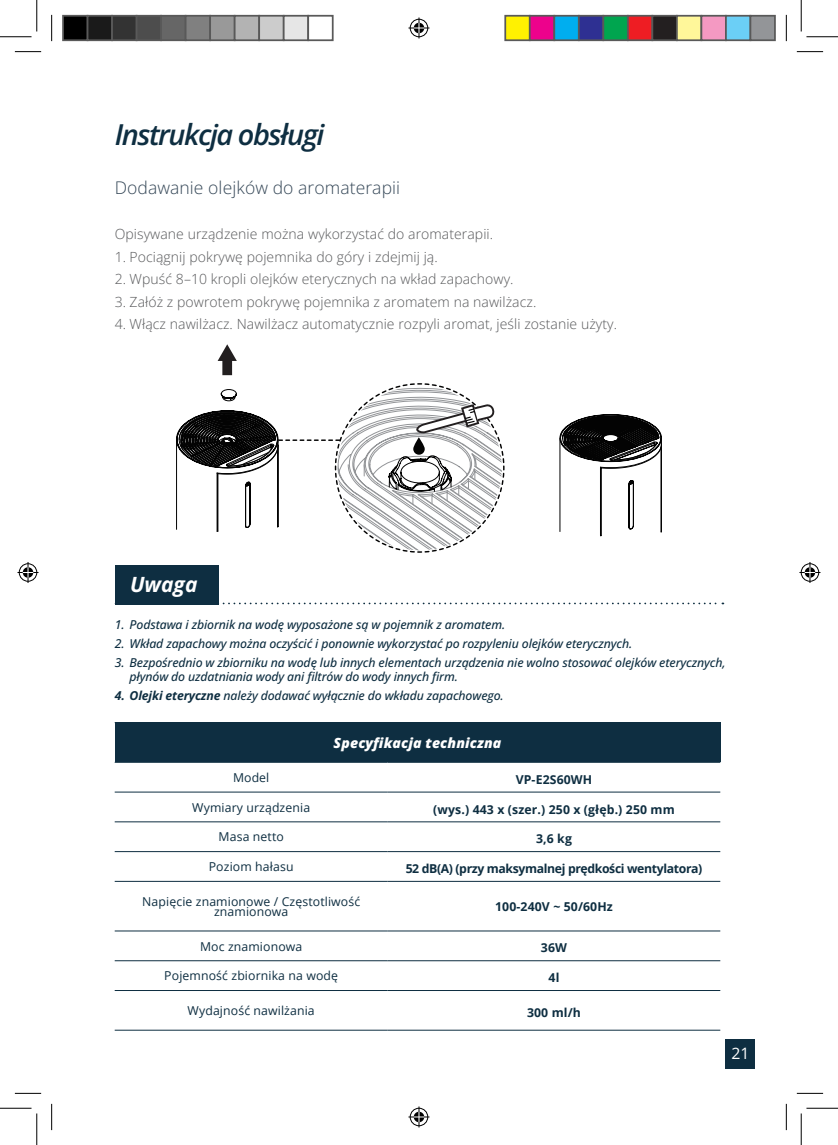
<style>
.page{position:relative;width:838px;height:1145px;background:#fff}
.page>*{position:absolute;margin:0;border:0;box-sizing:border-box;transform-origin:0 0}
.t1{font:italic 600 28.88px "Open Sans";letter-spacing:-.05em;color:#0e2e41}
.t2{font:italic 700 21px "Open Sans";color:#fff}
.t3{font:300 17.5px "Open Sans";letter-spacing:.005em;color:#364858}
.t4{font:15.75px "Open Sans";color:#fff}
.t5{font:300 14px "Open Sans";letter-spacing:.005em;color:#57585a}
.t6{font:italic 800 14px "Open Sans";letter-spacing:.01em;color:#fff}
.t7{font:italic 500 12.25px/14px "Open Sans";letter-spacing:-.01em;color:#0e2e41}
.t8{font:12.25px/10.5px "Open Sans";letter-spacing:.01em;color:#0e2e41;text-align:center}
.t9{font:700 12.25px "Open Sans";letter-spacing:.01em;color:#0e2e41}
.t10{font:700 12.25px "Open Sans";letter-spacing:-.03em;color:#0e2e41}
.s1{font-weight:700}
</style>
<div class="page">
<div style="left:725px;top:1039px;width:30px;height:30px;background:#0e2e41"></div>
<svg style="left:217px;top:344px;width:20px;height:31px"></svg>
<svg style="left:176px;top:383px;width:485px;height:170px"></svg>
<svg style="left:218px;top:603px;width:505px;height:1px"></svg>
<div style="left:115px;top:565px;width:103px;height:40px;background:#0e2e41"></div>
<div style="left:115px;top:723px;width:605px;height:39px;background:#0e2e41"></div>
<hr style="left:115px;top:722px;width:272px;height:1px;background:#0e2e41">
<hr style="left:387px;top:722px;width:333px;height:1px;background:#0e2e41">
<hr style="left:115px;top:762px;width:272px;height:1px;background:#0e2e41">
<hr style="left:387px;top:762px;width:333px;height:1px;background:#0e2e41">
<hr style="left:115px;top:792px;width:272px;height:1px;background:#0e2e41">
<hr style="left:115px;top:822px;width:272px;height:1px;background:#0e2e41">
<hr style="left:115px;top:851px;width:272px;height:1px;background:#0e2e41">
<hr style="left:115px;top:881px;width:272px;height:1px;background:#0e2e41">
<hr style="left:115px;top:931px;width:272px;height:1px;background:#0e2e41">
<hr style="left:115px;top:960px;width:272px;height:1px;background:#0e2e41">
<hr style="left:115px;top:990px;width:272px;height:1px;background:#0e2e41">
<hr style="left:115px;top:1030px;width:272px;height:1px;background:#0e2e41">
<hr style="left:387px;top:792px;width:333px;height:1px;background:#0e2e41">
<hr style="left:387px;top:822px;width:333px;height:1px;background:#0e2e41">
<hr style="left:387px;top:851px;width:333px;height:1px;background:#0e2e41">
<hr style="left:387px;top:881px;width:333px;height:1px;background:#0e2e41">
<hr style="left:387px;top:931px;width:333px;height:1px;background:#0e2e41">
<hr style="left:387px;top:960px;width:333px;height:1px;background:#0e2e41">
<hr style="left:387px;top:990px;width:333px;height:1px;background:#0e2e41">
<hr style="left:387px;top:1030px;width:333px;height:1px;background:#0e2e41">
<svg style="left:15px;top:51px;width:26px;height:1px"></svg>
<svg style="left:796px;top:51px;width:27px;height:1px"></svg>
<svg style="left:15px;top:1093px;width:26px;height:1px"></svg>
<svg style="left:796px;top:1093px;width:27px;height:1px"></svg>
<svg style="left:51px;top:15px;width:1px;height:26px"></svg>
<svg style="left:51px;top:1104px;width:1px;height:26px"></svg>
<svg style="left:786px;top:15px;width:1px;height:26px"></svg>
<svg style="left:786px;top:1104px;width:1px;height:26px"></svg>
<hr style="left:0;top:36px;width:32px;height:1px;background:#000">
<hr style="left:806px;top:36px;width:31px;height:1px;background:#000">
<hr style="left:0;top:1108px;width:32px;height:1px;background:#000">
<hr style="left:806px;top:1108px;width:31px;height:1px;background:#000">
<hr style="left:36px;top:0;width:1px;height:31px;background:#000">
<hr style="left:36px;top:1113px;width:1px;height:32px;background:#000">
<hr style="left:800px;top:0;width:1px;height:31px;background:#000">
<hr style="left:800px;top:1113px;width:1px;height:32px;background:#000">
<svg style="left:408px;top:18px;width:21px;height:21px"></svg>
<svg style="left:408px;top:1106px;width:21px;height:21px"></svg>
<svg style="left:18px;top:562px;width:21px;height:21px"></svg>
<svg style="left:799px;top:562px;width:21px;height:21px"></svg>
<div style="left:63px;top:16px;width:25px;height:24px;background:#000"></div>
<div style="left:62px;top:15px;width:26px;height:26px;border:2px solid #595959"></div>
<div style="left:88px;top:16px;width:24px;height:24px;background:#1a1a1a"></div>
<div style="left:87px;top:15px;width:26px;height:26px;border:2px solid #595959"></div>
<div style="left:112px;top:16px;width:25px;height:24px;background:#333"></div>
<div style="left:111px;top:15px;width:26px;height:26px;border:2px solid #595959"></div>
<div style="left:137px;top:16px;width:24px;height:24px;background:#4d4d4d"></div>
<div style="left:136px;top:15px;width:26px;height:26px;border:2px solid #595959"></div>
<div style="left:161px;top:16px;width:25px;height:24px;background:#666"></div>
<div style="left:160px;top:15px;width:26px;height:26px;border:2px solid #595959"></div>
<div style="left:186px;top:16px;width:24px;height:24px;background:#808080"></div>
<div style="left:185px;top:15px;width:26px;height:26px;border:2px solid #595959"></div>
<div style="left:210px;top:16px;width:25px;height:24px;background:#999"></div>
<div style="left:209px;top:15px;width:26px;height:26px;border:2px solid #595959"></div>
<div style="left:235px;top:16px;width:24px;height:24px;background:#b3b3b3"></div>
<div style="left:234px;top:15px;width:26px;height:26px;border:2px solid #595959"></div>
<div style="left:259px;top:16px;width:25px;height:24px;background:#ccc"></div>
<div style="left:258px;top:15px;width:26px;height:26px;border:2px solid #595959"></div>
<div style="left:284px;top:16px;width:24px;height:24px;background:#e6e6e6"></div>
<div style="left:283px;top:15px;width:26px;height:26px;border:2px solid #595959"></div>
<div style="left:307px;top:15px;width:26px;height:26px;border:2px solid #595959"></div>
<div style="left:505px;top:16px;width:24px;height:24px;background:#fff101"></div>
<div style="left:504px;top:15px;width:26px;height:26px;border:2px solid #595959"></div>
<div style="left:529px;top:16px;width:25px;height:24px;background:#ed028c"></div>
<div style="left:529px;top:15px;width:26px;height:26px;border:2px solid #595959"></div>
<div style="left:554px;top:16px;width:24px;height:24px;background:#00aeef"></div>
<div style="left:553px;top:15px;width:26px;height:26px;border:2px solid #595959"></div>
<div style="left:578px;top:16px;width:25px;height:24px;background:#2e3092"></div>
<div style="left:578px;top:15px;width:26px;height:26px;border:2px solid #595959"></div>
<div style="left:603px;top:16px;width:24px;height:24px;background:#00a54f"></div>
<div style="left:602px;top:15px;width:26px;height:26px;border:2px solid #595959"></div>
<div style="left:627px;top:16px;width:25px;height:24px;background:#ee1d23"></div>
<div style="left:627px;top:15px;width:26px;height:26px;border:2px solid #595959"></div>
<div style="left:652px;top:16px;width:24px;height:24px;background:#231f20"></div>
<div style="left:651px;top:15px;width:26px;height:26px;border:2px solid #595959"></div>
<div style="left:676px;top:16px;width:25px;height:24px;background:#fff79a"></div>
<div style="left:676px;top:15px;width:26px;height:26px;border:2px solid #595959"></div>
<div style="left:701px;top:16px;width:24px;height:24px;background:#f499c2"></div>
<div style="left:700px;top:15px;width:26px;height:26px;border:2px solid #595959"></div>
<div style="left:725px;top:16px;width:25px;height:24px;background:#6bcff6"></div>
<div style="left:725px;top:15px;width:26px;height:26px;border:2px solid #595959"></div>
<div style="left:750px;top:16px;width:24px;height:24px;background:#939598"></div>
<div style="left:749px;top:15px;width:26px;height:26px;border:2px solid #595959"></div>
<p class="t1" style="left:115px;top:115px;width:211px">Instrukcja obsługi</p>
<p class="t3" style="left:115px;top:176px;width:287px">Dodawanie olejków do aromaterapii</p>
<p class="t5" style="left:115px;top:225px;width:380px">Opisywane urządzenie można wykorzystać do aromaterapii.</p>
<p class="t5" style="left:115px;top:247px;width:324px">1. Pociągnij pokrywę pojemnika do góry i zdejmij ją.</p>
<p class="t5" style="left:115px;top:269px;width:400px">2. Wpuść 8–10 kropli olejków eterycznych na wkład zapachowy.</p>
<p class="t5" style="left:115px;top:292px;width:423px">3. Załóż z powrotem pokrywę pojemnika z aromatem na nawilżacz.</p>
<p class="t5" style="left:115px;top:314px;width:503px">4. Włącz nawilżacz. Nawilżacz automatycznie rozpyli aromat, jeśli zostanie użyty.</p>
<p class="t2" style="left:130px;top:569px;width:69px">Uwaga</p>
<p class="t7" style="left:115px;top:617px;width:392px">1. Podstawa i zbiornik na wodę wyposażone są w pojemnik z aromatem.</p>
<p class="t7" style="left:115px;top:636px;width:519px">2. Wkład zapachowy można oczyścić i ponownie wykorzystać po rozpyleniu olejków eterycznych.</p>
<p class="t7" style="left:130px;top:655px;width:597px;text-indent:-15px">3. Bezpośrednio w zbiorniku na wodę lub innych elementach urządzenia nie wolno stosować olejków eterycznych, płynów do uzdatniania wody ani filtrów do wody innych firm.</p>
<p class="t7" style="left:115px;top:688px;width:390px"><span class="s1">4. Olejki eteryczne</span> należy dodawać wyłącznie do wkładu zapachowego.</p>
<p class="t6" style="left:333px;top:733px;width:169px">Specyfikacja techniczna</p>
<p class="t8" style="left:233px;top:772px;width:37px">Model</p>
<p class="t9" style="left:515px;top:771px;width:78px">VP-E2S60WH</p>
<p class="t8" style="left:192px;top:802px;width:119px">Wymiary urządzenia</p>
<p class="t9" style="left:433px;top:800px;width:243px">(wys.) 443 x (szer.) 250 x (głęb.) 250 mm</p>
<p class="t8" style="left:218px;top:831px;width:67px">Masa netto</p>
<p class="t9" style="left:536px;top:830px;width:37px">3,6 kg</p>
<p class="t8" style="left:209px;top:861px;width:86px">Poziom hałasu</p>
<p class="t10" style="left:405px;top:860px;width:298px">52 dB(A) (przy maksymalnej prędkości wentylatora)</p>
<p class="t8" style="left:142px;top:896px;width:219px">Napięcie znamionowe / Częstotliwość znamionowa</p>
<p class="t9" style="left:495px;top:898px;width:119px">100-240V ~ 50/60Hz</p>
<p class="t8" style="left:200px;top:941px;width:104px">Moc znamionowa</p>
<p class="t9" style="left:541px;top:939px;width:28px">36W</p>
<p class="t8" style="left:164px;top:970px;width:175px">Pojemność zbiornika na wodę</p>
<p class="t9" style="left:548px;top:969px;width:12px">4l</p>
<p class="t8" style="left:188px;top:1005px;width:129px">Wydajność nawilżania</p>
<p class="t9" style="left:527px;top:1004px;width:55px">300 ml/h</p>
<p class="t4" style="left:731px;top:1043px;width:20px">21</p>
</div>
